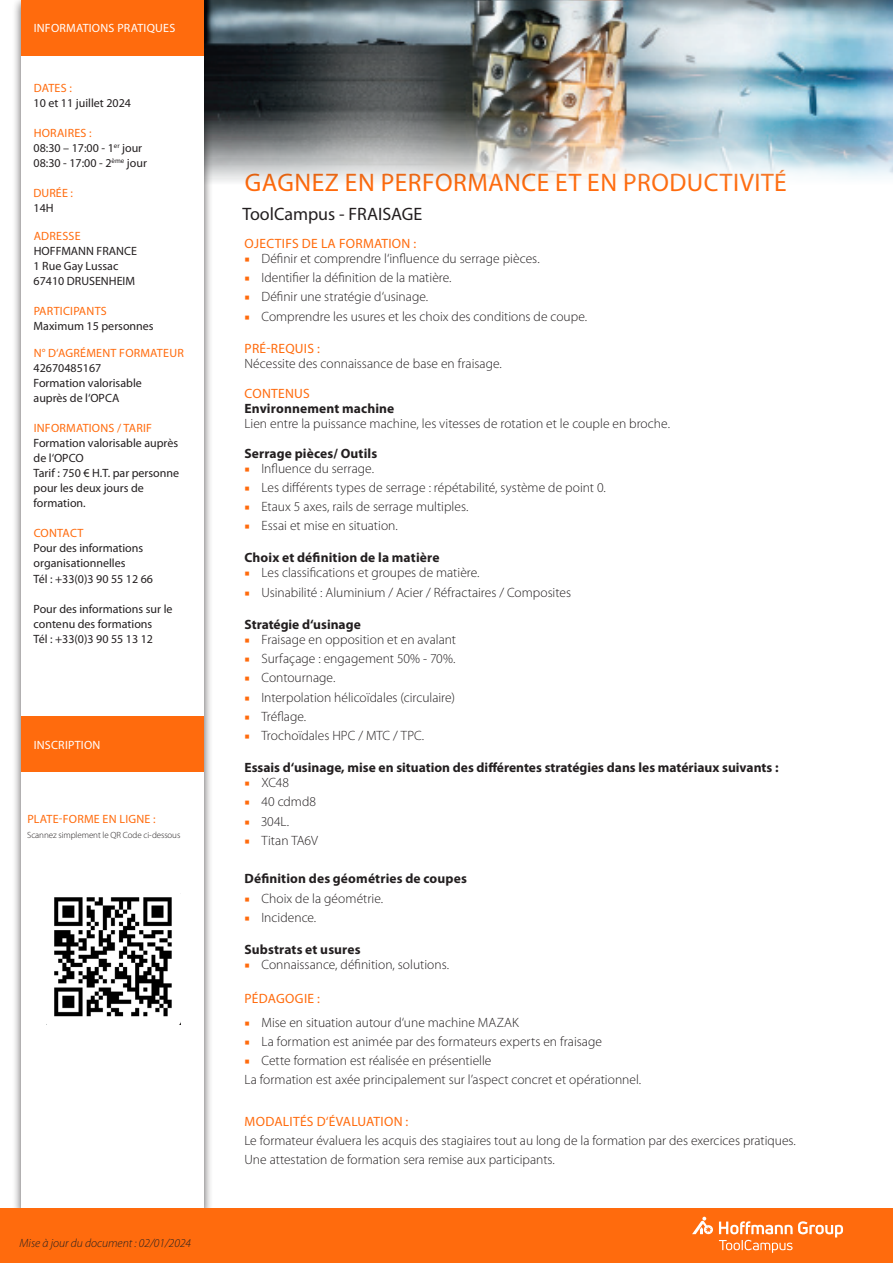
<style>
.page{position:relative;width:893px;height:1263px;background:#fff}
.page>*{position:absolute;margin:0;border:0;box-sizing:border-box;transform-origin:0 0}
.Headline_Semianre_mi{font:25.5px "Myriad Pro";letter-spacing:.02em;color:#ff6b0d}
.Subline{font:18px "Myriad Pro";color:#231f20}
.Seminartexte_headlli{font:300 13.5px/15px "Myriad Pro";color:#231f20}
.Copytext_Punkte-Aufz{font:300 13.5px "Myriad Pro";color:#231f20}
.Seminartexte_headlli-2{font:700 13.5px "Myriad Pro";color:#231f20}
.Copytext_Punkte-Aufz-2{font:700 13.5px "Myriad Pro";letter-spacing:.01em;color:#231f20}
.Seminartexte_headlli-3{font:13.5px "Myriad Pro";letter-spacing:.02em;color:#ff6b0d}
.Copytext_Punkte-Aufz-3{font:13.5px "Myriad Pro";letter-spacing:.02em;color:#ff6b0d}
.Copytext{font:13.5px "Myriad Pro";letter-spacing:.02em;color:#ff6b0d}
.Seminarspalte_HL{font:12px/15px "Myriad Pro";color:#231f20}
.seminar_copy_klein{font:12px/15px "Myriad Pro";color:#231f20}
.Seminarspalte_HL-2{font:12px "Myriad Pro";letter-spacing:.02em;color:#ff6b0d}
.Seminarspalte_HL-3{font:12px "Myriad Pro";letter-spacing:.02em;color:#fff}
.t1{font:italic 300 12px "Myriad Pro";color:#231f20}
.seminar_copy_klein-2{font:12px/15px "Myriad Pro";color:#ff6b0d}
.seminar_copy_klein-3{font:300 9px "Myriad Pro";letter-spacing:-.01em;color:#231f20}
.s1{color:#231f20}
.s2{font-family:"Minion Pro";font-weight:400;color:#ff6b0d}
.s3{font-weight:400;color:#ff6b0d}
.s4{font-weight:700}
</style>
<div class="page">
<div style="left:12px;top:0;width:201px;height:1222px;background:#231f20;opacity:.75"></div>
<div style="left:21px;top:0;width:183px;height:1209px;background:#fff"></div>
<div style="left:0;top:1209px;width:893px;height:54px;background:#ff6b0d"></div>
<div style="left:21px;top:0;width:183px;height:55px;background:#ff6b0d"></div>
<div style="left:21px;top:716px;width:183px;height:56px;background:#ff6b0d"></div>
<img style="left:204px;top:0;width:689px;height:269px">
<svg style="left:692px;top:1217px;width:21px;height:17px"></svg>
<svg style="left:719px;top:1221px;width:124px;height:32px"></svg>
<img style="left:54px;top:897px;width:126px;height:128px">
<p class="Seminarspalte_HL-3" style="left:34px;top:22px;width:143px">INFORMATIONS PRATIQUES</p>
<p class="Seminarspalte_HL-2" style="left:34px;top:81px;width:40px">DATES :</p>
<p class="Seminarspalte_HL" style="left:34px;top:96px;width:99px">10 et 11 juillet 2024</p>
<p class="Seminarspalte_HL-2" style="left:34px;top:126px;width:59px">HORAIRES :</p>
<p class="seminar_copy_klein" style="left:34px;top:141px;width:115px">08:30 – 17:00 - 1<sup>er</sup> jour<br>08:30 - 17:00 - 2<sup>ème</sup> jour</p>
<p class="seminar_copy_klein-2" style="left:34px;top:186px;width:41px">DURÉE :<br><span class="s1">14H</span></p>
<p class="Seminarspalte_HL-2" style="left:34px;top:229px;width:48px">ADRESSE</p>
<p class="Seminarspalte_HL" style="left:34px;top:243px;width:105px">HOFFMANN FRANCE<br>1 Rue Gay Lussac<br>67410 DRUSENHEIM</p>
<p class="Seminarspalte_HL-2" style="left:34px;top:304px;width:75px">PARTICIPANTS</p>
<p class="seminar_copy_klein" style="left:34px;top:318px;width:122px">Maximum 15 personnes</p>
<p class="Seminarspalte_HL-2" style="left:34px;top:347px;width:152px">N° D‘AGRÉMENT FORMATEUR</p>
<p class="Seminarspalte_HL" style="left:34px;top:361px;width:110px">42670485167<br>Formation valorisable auprès de l‘OPCA</p>
<p class="Seminarspalte_HL-2" style="left:34px;top:422px;width:120px">INFORMATIONS / TARIF</p>
<p class="Seminarspalte_HL" style="left:34px;top:436px;width:147px">Formation valorisable auprès de l‘OPCO<br>Tarif : 750 € H.T. par personne pour les deux jours de formation.</p>
<p class="Seminarspalte_HL-2" style="left:34px;top:527px;width:51px">CONTACT</p>
<p class="Seminarspalte_HL" style="left:34px;top:541px;width:111px">Pour des informations organisationnelles</p>
<p class="seminar_copy_klein" style="left:34px;top:571px;width:121px">Tél : +33(0)3 90 55 12 66</p>
<p class="seminar_copy_klein" style="left:34px;top:601px;width:140px">Pour des informations sur le contenu des formations<br>Tél : +33(0)3 90 55 13 12</p>
<p class="Seminarspalte_HL-3" style="left:34px;top:738px;width:68px">INSCRIPTION</p>
<p class="Seminarspalte_HL-2" style="left:27px;top:813px;width:130px">PLATE-FORME EN LIGNE :</p>
<p class="seminar_copy_klein-3" style="left:27px;top:830px;width:155px">Scannez simplement le QR Code ci-dessous</p>
<p class="t1" style="left:19px;top:1236px;width:173px">Mise à jour du document : 02/01/2024</p>
<p class="Headline_Semianre_mi" style="left:245px;top:168px;width:543px">GAGNEZ EN PERFORMANCE ET EN PRODUCTIVITÉ</p>
<p class="Subline" style="left:242px;top:205px;width:182px">ToolCampus - FRAISAGE</p>
<p class="Seminartexte_headlli-3" style="left:245px;top:236px;width:173px">OJECTIFS DE LA FORMATION :</p>
<p class="Seminartexte_headlli" style="left:244px;top:251px;width:297px"><span class="s2">■</span> Définir et comprendre l‘influence du serrage pièces.</p>
<p class="Seminartexte_headlli" style="left:244px;top:270px;width:209px"><span class="s2">■</span> Identifier la définition de la matière.</p>
<p class="Seminartexte_headlli" style="left:244px;top:290px;width:185px"><span class="s2">■</span> Définir une stratégie d‘usinage.</p>
<p class="Seminartexte_headlli" style="left:244px;top:309px;width:344px"><span class="s2">■</span> Comprendre les usures et les choix des conditions de coupe.</p>
<p class="Seminartexte_headlli" style="left:244px;top:341px;width:259px"><span class="s3">PRÉ-REQUIS :<br></span>Nécessite des connaissance de base en fraisage.</p>
<p class="Seminartexte_headlli" style="left:244px;top:386px;width:427px"><span class="s3">CONTENUS<br></span><span class="s4">Environnement machine<br></span>Lien entre la puissance machine, les vitesses de rotation et le couple en broche.</p>
<p class="Seminartexte_headlli-2" style="left:244px;top:446px;width:134px">Serrage pièces/ Outils</p>
<p class="Seminartexte_headlli" style="left:244px;top:461px;width:131px"><span class="s2">■</span> Influence du serrage.</p>
<p class="Seminartexte_headlli" style="left:244px;top:480px;width:363px"><span class="s2">■</span> Les différents types de serrage : répétabilité, système de point 0.</p>
<p class="Seminartexte_headlli" style="left:244px;top:499px;width:226px"><span class="s2">■</span> Etaux 5 axes, rails de serrage multiples.</p>
<p class="Seminartexte_headlli" style="left:244px;top:519px;width:155px"><span class="s2">■</span> Essai et mise en situation.</p>
<p class="Seminartexte_headlli-2" style="left:244px;top:550px;width:197px">Choix et définition de la matière</p>
<p class="Seminartexte_headlli" style="left:244px;top:566px;width:237px"><span class="s2">■</span> Les classifications et groupes de matière.</p>
<p class="Seminartexte_headlli" style="left:244px;top:585px;width:328px"><span class="s2">■</span> Usinabilité : Aluminium / Acier / Réfractaires / Composites</p>
<p class="Seminartexte_headlli-2" style="left:244px;top:617px;width:118px">Stratégie d‘usinage</p>
<p class="Seminartexte_headlli" style="left:244px;top:632px;width:213px"><span class="s2">■</span> Fraisage en opposition et en avalant</p>
<p class="Seminartexte_headlli" style="left:244px;top:651px;width:213px"><span class="s2">■</span> Surfaçage : engagement 50% - 70%.</p>
<p class="Seminartexte_headlli" style="left:244px;top:670px;width:92px"><span class="s2">■</span> Contournage.</p>
<p class="Seminartexte_headlli" style="left:244px;top:690px;width:212px"><span class="s2">■</span> Interpolation hélicoïdales (circulaire)</p>
<p class="Seminartexte_headlli" style="left:244px;top:709px;width:63px"><span class="s2">■</span> Tréflage.</p>
<p class="Seminartexte_headlli" style="left:244px;top:728px;width:181px"><span class="s2">■</span> Trochoïdales HPC / MTC / TPC.</p>
<p class="Seminartexte_headlli-2" style="left:244px;top:760px;width:536px">Essais d‘usinage, mise en situation des différentes stratégies dans les matériaux suivants :</p>
<p class="Seminartexte_headlli" style="left:244px;top:775px;width:46px"><span class="s2">■</span> XC48</p>
<p class="Seminartexte_headlli" style="left:244px;top:794px;width:73px"><span class="s2">■</span> 40 cdmd8</p>
<p class="Seminartexte_headlli" style="left:244px;top:814px;width:46px"><span class="s2">■</span> 304L.</p>
<p class="Seminartexte_headlli" style="left:244px;top:833px;width:75px"><span class="s2">■</span> Titan TA6V</p>
<p class="Copytext_Punkte-Aufz-2" style="left:244px;top:871px;width:224px">Définition des géométries de coupes</p>
<p class="Seminartexte_headlli" style="left:244px;top:891px;width:140px"><span class="s2">■</span> Choix de la géométrie.</p>
<p class="Seminartexte_headlli" style="left:244px;top:910px;width:73px"><span class="s2">■</span> Incidence.</p>
<p class="Seminartexte_headlli-2" style="left:244px;top:942px;width:118px">Substrats et usures</p>
<p class="Seminartexte_headlli" style="left:244px;top:957px;width:206px"><span class="s2">■</span> Connaissance, définition, solutions.</p>
<p class="Copytext" style="left:245px;top:991px;width:77px">PÉDAGOGIE :</p>
<p class="Seminartexte_headlli" style="left:244px;top:1015px;width:276px"><span class="s2">■</span> Mise en situation autour d‘une machine MAZAK</p>
<p class="Seminartexte_headlli" style="left:244px;top:1034px;width:359px"><span class="s2">■</span> La formation est animée par des formateurs experts en fraisage</p>
<p class="Seminartexte_headlli" style="left:244px;top:1053px;width:248px"><span class="s2">■</span> Cette formation est réalisée en présentielle</p>
<p class="Copytext_Punkte-Aufz" style="left:244px;top:1072px;width:398px">La formation est axée principalement sur l’aspect concret et opérationnel.</p>
<p class="Copytext_Punkte-Aufz-3" style="left:245px;top:1114px;width:165px">MODALITÉS D‘ÉVALUATION :</p>
<p class="Copytext_Punkte-Aufz" style="left:244px;top:1133px;width:553px">Le formateur évaluera les acquis des stagiaires tout au long de la formation par des exercices pratiques.</p>
<p class="Copytext_Punkte-Aufz" style="left:244px;top:1152px;width:312px">Une attestation de formation sera remise aux participants.</p>
</div>
